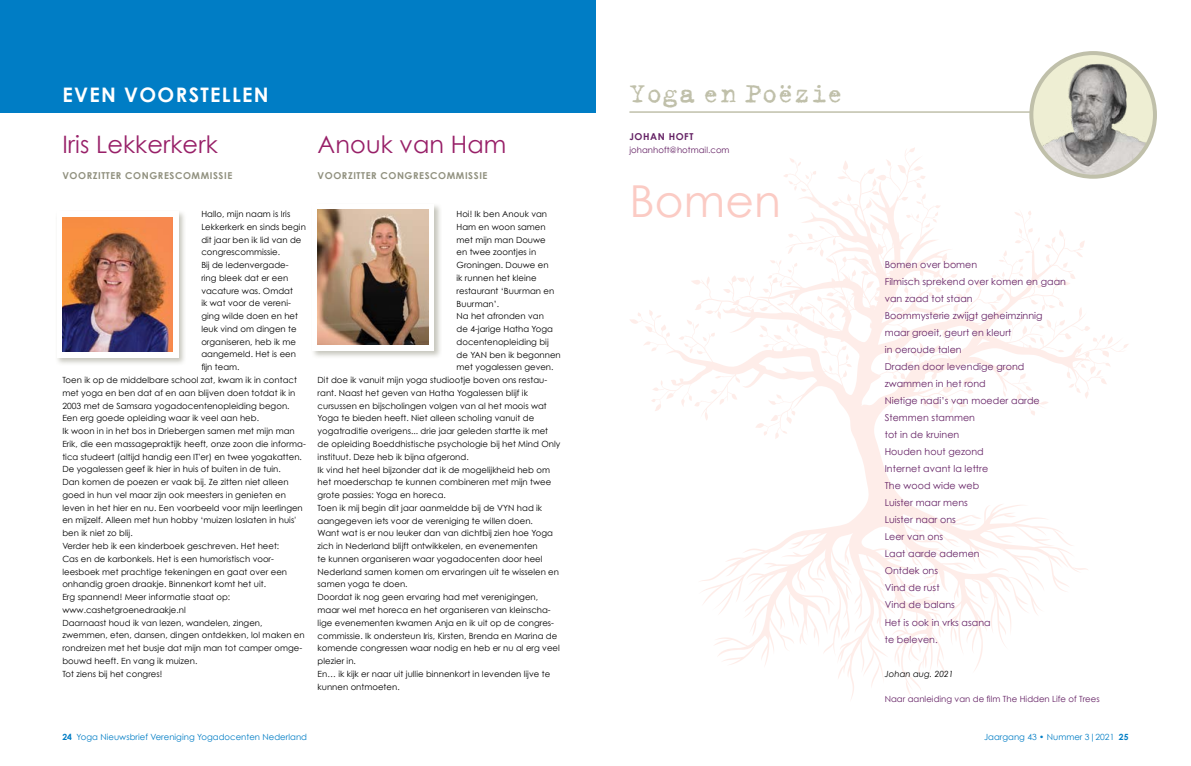
<style>
.page{position:relative;width:1191px;height:766px;background:#fff}
.page>*{position:absolute;margin:0;border:0;box-sizing:border-box;transform-origin:0 0}
.t1{font:44px "Century Gothic";letter-spacing:.005em;color:#fbcbc4}
.t2{font:30px "Trixie Text";color:#c0c0aa}
.t3{font:24px "Century Gothic";letter-spacing:.005em;color:#982068}
.t4{font:700 20px "Century Gothic";letter-spacing:.065em;color:#fff}
.t5{font:9.5px/17px "Century Gothic";letter-spacing:.005em;color:#652265}
.t6{font:700 9.5px "Century Gothic";letter-spacing:.06em;color:#90907e}
.t7{font:700 9.5px "Century Gothic";letter-spacing:.06em;color:#652265}
.t8{font:8.5px/12.8px "Century Gothic";letter-spacing:.005em;color:#000}
.t9{font:8.5px "Century Gothic";letter-spacing:.005em;color:#007dc5}
.t10{font:8.5px "Century Gothic";letter-spacing:.005em;color:#652265}
.t11{font:italic 8.5px "Century Gothic";letter-spacing:.005em;color:#000}
.s1{font-weight:700}
</style>
<div class="page">
<div style="left:0;top:0;width:595px;height:112px;background:#007dc5"></div>
<svg style="left:630px;top:147px;width:498px;height:552px"></svg>
<hr style="left:629px;top:111px;width:499px;height:1px;background:#c0c0aa">
<img style="left:1031px;top:58px;width:124px;height:119px">
<div style="left:1029px;top:51px;width:128px;height:128px;border:4px solid #c0c0aa;border-radius:50%"></div>
<div style="left:55px;top:210px;width:132px;height:156px;background:#90907e;opacity:.5"></div>
<div style="left:57px;top:211px;width:122px;height:146px;background:#fff"></div>
<img style="left:62px;top:217px;width:111px;height:134px">
<div style="left:310px;top:202px;width:132px;height:156px;background:#90907e;opacity:.5"></div>
<div style="left:312px;top:204px;width:122px;height:146px;background:#fff"></div>
<img style="left:317px;top:210px;width:111px;height:134px">
<h3 class="t4" style="left:62px;top:82px;width:208px">EVEN VOORSTELLEN</h3>
<h3 class="t3" style="left:62px;top:130px;width:157px">Iris Lekkerkerk</h3>
<p class="t6" style="left:62px;top:169px;width:171px">VOORZITTER CONGRESCOMMISSIE</p>
<h3 class="t3" style="left:317px;top:130px;width:190px">Anouk van Ham</h3>
<p class="t6" style="left:317px;top:169px;width:171px">VOORZITTER CONGRESCOMMISSIE</p>
<p class="t8" style="left:201px;top:207px;width:106px">Hallo, mijn naam is Iris<br>Lekkerkerk en sinds begin</p>
<p class="t8" style="left:201px;top:233px;width:102px">dit jaar ben ik lid van de</p>
<p class="t8" style="left:201px;top:246px;width:80px">congrescommissie.</p>
<p class="t8" style="left:201px;top:258px;width:89px">Bij de ledenvergade-</p>
<p class="t8" style="left:201px;top:271px;width:88px">ring bleek dat er een</p>
<p class="t8" style="left:201px;top:284px;width:93px">vacature was. Omdat</p>
<p class="t8" style="left:201px;top:297px;width:91px">ik wat voor de vereni-</p>
<p class="t8" style="left:201px;top:309px;width:98px">ging wilde doen en het</p>
<p class="t8" style="left:201px;top:322px;width:97px">leuk vind om dingen te</p>
<p class="t8" style="left:201px;top:335px;width:96px">organiseren, heb ik me</p>
<p class="t8" style="left:201px;top:348px;width:96px">aangemeld. Het is een</p>
<p class="t8" style="left:201px;top:360px;width:40px">fijn team.</p>
<p class="t8" style="left:62px;top:373px;width:236px">Toen ik op de middelbare school zat, kwam ik in contact</p>
<p class="t8" style="left:62px;top:386px;width:234px">met yoga en ben dat af en aan blijven doen totdat ik in</p>
<p class="t8" style="left:62px;top:399px;width:229px">2003 met de Samsara yogadocentenopleiding begon.</p>
<p class="t8" style="left:62px;top:411px;width:198px">Een erg goede opleiding waar ik veel aan heb.</p>
<p class="t8" style="left:62px;top:424px;width:234px">Ik woon in in het bos in Driebergen samen met mijn man</p>
<p class="t8" style="left:62px;top:437px;width:245px">Erik, die een massagepraktijk heeft, onze zoon die informa-</p>
<p class="t8" style="left:62px;top:450px;width:241px">tica studeert (altijd handig een IT'er) en twee yogakatten.</p>
<p class="t8" style="left:62px;top:462px;width:220px">De yogalessen geef ik hier in huis of buiten in de tuin.</p>
<p class="t8" style="left:62px;top:475px;width:228px">Dan komen de poezen er vaak bij. Ze zitten niet alleen</p>
<p class="t8" style="left:62px;top:488px;width:225px">goed in hun vel maar zijn ook meesters in genieten en</p>
<p class="t8" style="left:62px;top:501px;width:242px">leven in het hier en nu. Een voorbeeld voor mijn leerlingen</p>
<p class="t8" style="left:62px;top:513px;width:235px">en mijzelf. Alleen met hun hobby ‘muizen loslaten in huis'</p>
<p class="t8" style="left:62px;top:526px;width:72px">ben ik niet zo blij.</p>
<p class="t8" style="left:62px;top:539px;width:218px">Verder heb ik een kinderboek geschreven. Het heet:</p>
<p class="t8" style="left:62px;top:552px;width:213px">Cas en de karbonkels. Het is een humoristisch voor-</p>
<p class="t8" style="left:62px;top:564px;width:226px">leesboek met prachtige tekeningen en gaat over een</p>
<p class="t8" style="left:62px;top:577px;width:205px">onhandig groen draakje. Binnenkort komt het uit.</p>
<p class="t8" style="left:62px;top:590px;width:169px">Erg spannend! Meer informatie staat op:</p>
<p class="t8" style="left:62px;top:603px;width:125px">www.cashetgroenedraakje.nl</p>
<p class="t8" style="left:62px;top:616px;width:202px">Daarnaast houd ik van lezen, wandelen, zingen,</p>
<p class="t8" style="left:62px;top:628px;width:244px">zwemmen, eten, dansen, dingen ontdekken, lol maken en</p>
<p class="t8" style="left:62px;top:641px;width:241px">rondreizen met het busje dat mijn man tot camper omge-</p>
<p class="t8" style="left:62px;top:654px;width:136px">bouwd heeft. En vang ik muizen.</p>
<p class="t8" style="left:62px;top:667px;width:101px">Tot ziens bij het congres!</p>
<p class="t8" style="left:456px;top:207px;width:92px">Hoi! Ik ben Anouk van</p>
<p class="t8" style="left:456px;top:220px;width:91px">Ham en woon samen</p>
<p class="t8" style="left:456px;top:233px;width:91px">met mijn man Douwe</p>
<p class="t8" style="left:456px;top:246px;width:81px">en twee zoontjes in</p>
<p class="t8" style="left:456px;top:258px;width:94px">Groningen. Douwe en</p>
<p class="t8" style="left:456px;top:271px;width:81px">ik runnen het kleine</p>
<p class="t8" style="left:456px;top:284px;width:99px">restaurant ‘Buurman en</p>
<p class="t8" style="left:456px;top:297px;width:44px">Buurman’.</p>
<p class="t8" style="left:456px;top:309px;width:89px">Na het afronden van</p>
<p class="t8" style="left:456px;top:322px;width:98px">de 4-jarige Hatha Yoga</p>
<p class="t8" style="left:456px;top:335px;width:94px">docentenopleiding bij</p>
<p class="t8" style="left:456px;top:348px;width:106px">de YAN ben ik begonnen</p>
<p class="t8" style="left:456px;top:360px;width:98px">met yogalessen geven.</p>
<p class="t8" style="left:317px;top:373px;width:231px">Dit doe ik vanuit mijn yoga studiootje boven ons restau-</p>
<p class="t8" style="left:317px;top:386px;width:212px">rant. Naast het geven van Hatha Yogalessen blijf ik</p>
<p class="t8" style="left:317px;top:399px;width:231px">cursussen en bijscholingen volgen van al het moois wat</p>
<p class="t8" style="left:317px;top:411px;width:218px">Yoga te bieden heeft. Niet alleen scholing vanuit de</p>
<p class="t8" style="left:317px;top:424px;width:232px">yogatraditie overigens... drie jaar geleden startte ik met</p>
<p class="t8" style="left:317px;top:437px;width:244px">de opleiding Boeddhistische psychologie bij het Mind Only</p>
<p class="t8" style="left:317px;top:450px;width:153px">instituut. Deze heb ik bijna afgerond.</p>
<p class="t8" style="left:317px;top:463px;width:234px">Ik vind het heel bijzonder dat ik de mogelijkheid heb om</p>
<p class="t8" style="left:317px;top:475px;width:235px">het moederschap te kunnen combineren met mijn twee</p>
<p class="t8" style="left:317px;top:488px;width:130px">grote passies: Yoga en horeca.</p>
<p class="t8" style="left:317px;top:501px;width:226px">Toen ik mij begin dit jaar aanmeldde bij de VYN had ik</p>
<p class="t8" style="left:317px;top:514px;width:217px">aangegeven iets voor de vereniging te willen doen.</p>
<p class="t8" style="left:317px;top:526px;width:237px">Want wat is er nou leuker dan van dichtbij zien hoe Yoga</p>
<p class="t8" style="left:317px;top:539px;width:222px">zich in Nederland blijft ontwikkelen, en evenementen</p>
<p class="t8" style="left:317px;top:552px;width:226px">te kunnen organiseren waar yogadocenten door heel</p>
<p class="t8" style="left:317px;top:565px;width:243px">Nederland samen komen om ervaringen uit te wisselen en</p>
<p class="t8" style="left:317px;top:577px;width:91px">samen yoga te doen.</p>
<p class="t8" style="left:317px;top:590px;width:222px">Doordat ik nog geen ervaring had met verenigingen,</p>
<p class="t8" style="left:317px;top:603px;width:235px">maar wel met horeca en het organiseren van kleinscha-</p>
<p class="t8" style="left:317px;top:616px;width:238px">lige evenementen kwamen Anja en ik uit op de congres-</p>
<p class="t8" style="left:317px;top:628px;width:241px">commissie. Ik ondersteun Iris, Kirsten, Brenda en Marina de</p>
<p class="t8" style="left:317px;top:641px;width:244px">komende congressen waar nodig en heb er nu al erg veel</p>
<p class="t8" style="left:317px;top:654px;width:40px">plezier in.</p>
<p class="t8" style="left:317px;top:667px;width:234px">En… ik kijk er naar uit jullie binnenkort in levenden lijve te</p>
<p class="t8" style="left:317px;top:679px;width:84px">kunnen ontmoeten.</p>
<h2 class="t2" style="left:629px;top:76px;width:216px">Yoga en Poëzie</h2>
<p class="t7" style="left:629px;top:131px;width:65px">JOHAN HOFT</p>
<p class="t10" style="left:629px;top:145px;width:102px">johanhoft@hotmail.com</p>
<h1 class="t1" style="left:629px;top:174px;width:153px">Bomen</h1>
<p class="t5" style="left:884px;top:256px;width:183px">Bomen over bomen<br>Filmisch sprekend over komen en gaan van zaad tot staan<br>Boommysterie zwijgt geheimzinnig maar groeit, geurt en kleurt<br>in oeroude talen<br>Draden door levendige grond zwammen in het rond<br>Nietige nadi’s van moeder aarde<br>Stemmen stammen<br>tot in de kruinen<br>Houden hout gezond<br>Internet avant la lettre<br>The wood wide web<br>Luister maar mens<br>Luister naar ons<br>Leer van ons<br>Laat aarde ademen<br>Ontdek ons<br>Vind de rust<br>Vind de balans<br>Het is ook in vrks asana<br>te beleven.</p>
<p class="t11" style="left:884px;top:668px;width:70px">Johan aug. 2021</p>
<p class="t10" style="left:884px;top:693px;width:216px">Naar aanleiding van de film The Hidden Life of Trees</p>
<p class="t9" style="left:62px;top:732px;width:246px"><span class="s1">24</span> Yoga Nieuwsbrief Vereniging Yogadocenten Nederland</p>
<p class="t9" style="left:984px;top:732px;width:146px">Jaargang 43 • Nummer 3|2021 <span class="s1">25</span></p>
</div>
